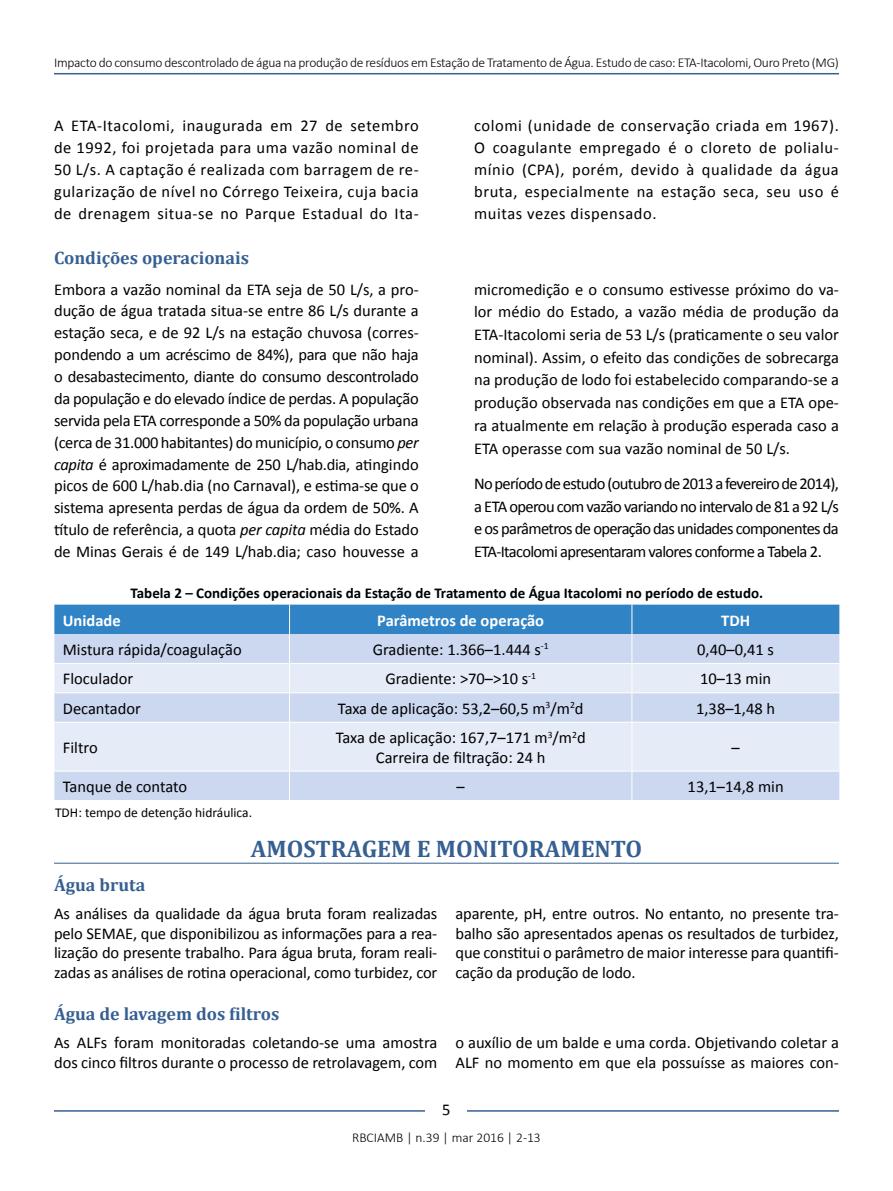
<style>
.page{position:relative;width:893px;height:1191px;background:#fff}
.page>*{position:absolute;margin:0;border:0;box-sizing:border-box;transform-origin:0 0}
.t1{font:700 24px "Cambria";color:#365f92}
.t2{font:700 18px "Cambria";color:#365f92}
.t3{font:16.5px/21.9px "Calibri";color:#000;text-align:justify}
.t4{font:700 16.5px "Calibri";color:#fff}
.t5{font:700 15px "Calibri";color:#000}
.t6{font:300 13.5px "Calibri";letter-spacing:-.02em;color:#000}
.t7{font:13.5px "Calibri";color:#000}
.t8{font:300 13.5px "Calibri";color:#000}
.s1{font-style:italic}
</style>
<div class="page">
<hr style="left:54px;top:1110px;width:785px;height:1px;background:#365f92">
<div style="left:426px;top:1096px;width:41px;height:26px;background:#fff"></div>
<hr style="left:54px;top:73px;width:785px;height:1px;background:#365f92">
<div style="left:54px;top:771px;width:785px;height:29px;background:#cbd8f0"></div>
<div style="left:54px;top:723px;width:785px;height:47px;background:#e6ebf8"></div>
<svg style="left:54px;top:604px;width:785px;height:118px;background:#acc8e7"></svg>
<hr style="left:289px;top:722px;width:1px;height:48px;background:#fff">
<hr style="left:632px;top:722px;width:1px;height:48px;background:#fff">
<svg style="left:289px;top:771px;width:1px;height:29px"></svg>
<svg style="left:632px;top:771px;width:1px;height:29px"></svg>
<hr style="left:54px;top:863px;width:785px;height:1px;background:#365f92">
<p class="t6" style="left:54px;top:54px;width:786px">Impacto do consumo descontrolado de água na produção de resíduos em Estação de Tratamento de Água. Estudo de caso: ETA-Itacolomi, Ouro Preto (MG)</p>
<p class="t3" style="left:54px;top:115px;width:366px">A ETA-Itacolomi, inaugurada em 27 de setembro de 1992, foi projetada para uma vazão nominal de 50 L/s. A captação é realizada com barragem de re&shy;gularização de nível no Córrego Teixeira, cuja bacia de drenagem situa-se no Parque Estadual do Ita-</p>
<p class="t3" style="left:474px;top:115px;width:366px">colomi (unidade de conservação criada em 1967).<br>O coagulante empregado é o cloreto de polialu&shy;mínio (CPA), porém, devido à qualidade da água bruta, especialmente na estação seca, seu uso é muitas vezes dispensado.</p>
<p class="t2" style="left:54px;top:245px;width:196px">Condições operacionais</p>
<p class="t3" style="left:54px;top:278px;width:366px">Embora a vazão nominal da ETA seja de 50 L/s, a pro&shy;dução de água tratada situa-se entre 86 L/s durante a estação seca, e de 92 L/s na estação chuvosa (corres&shy;pondendo a um acréscimo de 84%), para que não haja o desabastecimento, diante do consumo descontrolado da população e do elevado índice de perdas. A população servida pela ETA corresponde a 50% da população urbana (cerca de 31.000 habitantes) do município, o consumo <span class="s1">per capita</span> é aproximadamente de 250 L/hab.dia, atingindo picos de 600 L/hab.dia (no Carnaval), e estima-se que o sistema apresenta perdas de água da ordem de 50%. A título de referência, a quota <span class="s1">per capita</span> média do Estado de Minas Gerais é de 149 L/hab.dia; caso houvesse a</p>
<p class="t3" style="left:474px;top:278px;width:366px;line-height:22.6px">micromedição e o consumo estivesse próximo do va&shy;lor médio do Estado, a vazão média de produção da ETA-Itacolomi seria de 53 L/s (praticamente o seu valor nominal). Assim, o efeito das condições de sobrecarga na produção de lodo foi estabelecido comparando-se a produção observada nas condições em que a ETA ope&shy;ra atualmente em relação à produção esperada caso a ETA operasse com sua vazão nominal de 50 L/s.</p>
<p class="t3" style="left:474px;top:472px;width:366px;line-height:22.6px">No período de estudo (outubro de 2013 a fevereiro de 2014), a ETA operou com vazão variando no intervalo de 81 a 92 L/s e os parâmetros de operação das unidades componentes da ETA-Itacolomi apresentaram valores conforme a Tabela 2.</p>
<p class="t5" style="left:131px;top:583px;width:634px">Tabela 2 – Condições operacionais da Estação de Tratamento de Água Itacolomi no período de estudo.</p>
<p class="t4" style="left:63px;top:609px;width:59px">Unidade</p>
<p class="t4" style="left:377px;top:609px;width:168px">Parâmetros de operação</p>
<p class="t4" style="left:721px;top:609px;width:30px">TDH</p>
<p class="t3" style="left:63px;top:638px;width:180px">Mistura rápida/coagulação</p>
<p class="t3" style="left:373px;top:638px;width:178px">Gradiente: 1.366–1.444 s<sup>-1</sup></p>
<p class="t3" style="left:697px;top:638px;width:78px">0,40–0,41 s</p>
<p class="t3" style="left:63px;top:668px;width:72px">Floculador</p>
<p class="t3" style="left:385px;top:668px;width:152px">Gradiente: &gt;70–&gt;10 s<sup>-1</sup></p>
<p class="t3" style="left:700px;top:668px;width:73px">10–13 min</p>
<p class="t3" style="left:63px;top:697px;width:79px">Decantador</p>
<p class="t3" style="left:338px;top:697px;width:247px">Taxa de aplicação: 53,2–60,5 m<sup>3</sup>/m<sup>2</sup>d</p>
<p class="t3" style="left:696px;top:697px;width:81px">1,38–1,48 h</p>
<p class="t3" style="left:63px;top:736px;width:36px">Filtro</p>
<p class="t3" style="left:336px;top:728px;width:251px;line-height:19.5px;text-align:center">Taxa de aplicação: 167,7–171 m<sup>3</sup>/m<sup>2</sup>d<br>Carreira de filtração: 24 h</p>
<p class="t3" style="left:731px;top:736px;width:10px">–</p>
<p class="t3" style="left:63px;top:775px;width:126px">Tanque de contato</p>
<p class="t3" style="left:457px;top:775px;width:10px">–</p>
<p class="t3" style="left:688px;top:775px;width:98px">13,1–14,8 min</p>
<p class="t7" style="left:55px;top:804px;width:199px">TDH: tempo de detenção hidráulica.</p>
<h1 class="t1" style="left:251px;top:831px;width:393px">AMOSTRAGEM E MONITORAMENTO</h1>
<p class="t2" style="left:54px;top:872px;width:93px">Água bruta</p>
<p class="t3" style="left:54px;top:903px;width:385px;line-height:19.5px">As análises da qualidade da água bruta foram realizadas pelo SEMAE, que disponibilizou as informações para a rea&shy;lização do presente trabalho. Para água bruta, foram reali&shy;zadas as análises de rotina operacional, como turbidez, cor</p>
<p class="t3" style="left:455px;top:904px;width:385px;line-height:19.5px">aparente, pH, entre outros. No entanto, no presente tra&shy;balho são apresentados apenas os resultados de turbidez, que constitui o parâmetro de maior interesse para quantifi&shy;cação da produção de lodo.</p>
<p class="t2" style="left:54px;top:1001px;width:227px">Água de lavagem dos filtros</p>
<p class="t3" style="left:54px;top:1033px;width:385px;line-height:19.5px">As ALFs foram monitoradas coletando-se uma amostra dos cinco filtros durante o processo de retrolavagem, com</p>
<p class="t3" style="left:455px;top:1033px;width:385px;line-height:19.5px">o auxílio de um balde e uma corda. Objetivando coletar a<br>ALF no momento em que ela possuísse as maiores con-</p>
<p class="t3" style="left:442px;top:1099px;width:10px">5</p>
<p class="t8" style="left:352px;top:1129px;width:190px">RBCIAMB | n.39 | mar 2016 | 2-13</p>
</div>
